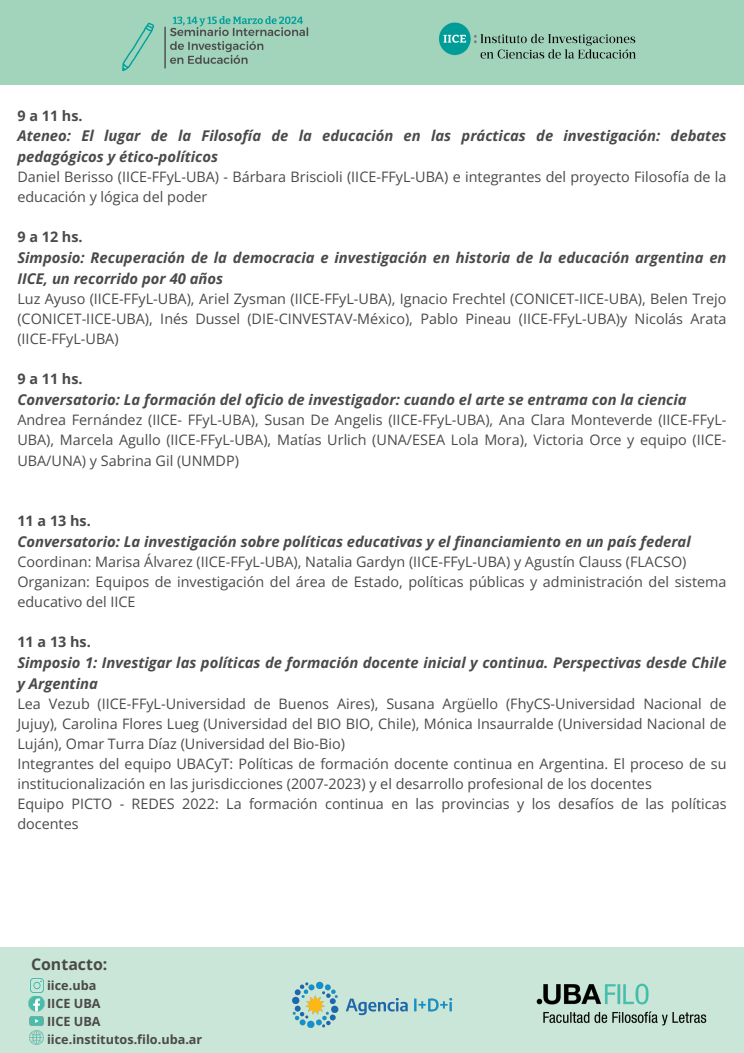
<style>
.page{position:relative;width:744px;height:1053px;background:#fff}
.page>*{position:absolute;margin:0;border:0;box-sizing:border-box;transform-origin:0 0}
.t1{font:700 15.92px "Open Sans";color:#4a4a4a}
.t2{font:italic 700 14.8px/20.7px "Open Sans";color:#4a4a4a}
.t3{font:14.4px/20.1px "Open Sans";color:#4a4a4a}
.t4{font:700 14.4px "Open Sans";color:#4a4a4a}
.t5{font:700 12.68px "Open Sans";color:#4a4a4a}
</style>
<div class="page">
<div style="left:0;top:0;width:744px;height:84px;background:#a2d4bc"></div>
<img style="left:99px;top:16px;width:232px;height:69px">
<img style="left:439px;top:22px;width:197px;height:37px">
<div style="left:0;top:947px;width:744px;height:105px;background:#c9e6d8"></div>
<img style="left:30px;top:978px;width:14px;height:14px">
<img style="left:29px;top:996px;width:15px;height:15px">
<img style="left:30px;top:1030px;width:13px;height:14px">
<svg style="left:30px;top:1016px;width:13px;height:9px"></svg>
<img style="left:292px;top:981px;width:161px;height:47px">
<img style="left:536px;top:983px;width:171px;height:43px">
<p class="t4" style="left:17px;top:105px;width:67px">9 a 11 hs.</p>
<p class="t2" style="left:17px;top:125px;width:711px">Ateneo: El lugar de la Filosofía de la educación en las prácticas de investigación: debates pedagógicos y ético-políticos</p>
<p class="t3" style="left:17px;top:166px;width:711px">Daniel Berisso (IICE-FFyL-UBA) - Bárbara Briscioli (IICE-FFyL-UBA) e integrantes del proyecto Filosofía de la educación y lógica del poder</p>
<p class="t4" style="left:17px;top:227px;width:67px">9 a 12 hs.</p>
<p class="t2" style="left:17px;top:247px;width:711px">Simposio: Recuperación de la democracia e investigación en historia de la educación argentina en<br>IICE, un recorrido por 40 años</p>
<p class="t3" style="left:17px;top:288px;width:711px;text-align:justify">Luz Ayuso (IICE-FFyL-UBA), Ariel Zysman (IICE-FFyL-UBA), Ignacio Frechtel (CONICET-IICE-UBA), Belen Trejo (CONICET-IICE-UBA), Inés Dussel (DIE-CINVESTAV-México), Pablo Pineau (IICE-FFyL-UBA)y Nicolás Arata (IICE-FFyL-UBA)</p>
<p class="t4" style="left:17px;top:369px;width:67px">9 a 11 hs.</p>
<p class="t2" style="left:17px;top:389px;width:671px">Conversatorio: La formación del oficio de investigador: cuando el arte se entrama con la ciencia</p>
<p class="t3" style="left:17px;top:409px;width:711px;text-align:justify">Andrea Fernández (IICE- FFyL-UBA), Susan De Angelis (IICE-FFyL-UBA), Ana Clara Monteverde (IICE-FFyL-UBA), Marcela Agullo (IICE-FFyL-UBA), Matías Urlich (UNA/ESEA Lola Mora), Victoria Orce y equipo (IICE-UBA/UNA) y Sabrina Gil (UNMDP)</p>
<p class="t4" style="left:17px;top:510px;width:75px">11 a 13 hs.</p>
<p class="t2" style="left:17px;top:530px;width:675px">Conversatorio: La investigación sobre políticas educativas y el financiamiento en un país federal</p>
<p class="t3" style="left:17px;top:551px;width:711px">Coordinan: Marisa Álvarez (IICE-FFyL-UBA), Natalia Gardyn (IICE-FFyL-UBA) y Agustín Clauss (FLACSO)<br>Organizan: Equipos de investigación del área de Estado, políticas públicas y administración del sistema educativo del IICE</p>
<p class="t4" style="left:17px;top:631px;width:75px">11 a 13 hs.</p>
<p class="t2" style="left:17px;top:651px;width:711px">Simposio 1: Investigar las políticas de formación docente inicial y continua. Perspectivas desde Chile y Argentina</p>
<p class="t3" style="left:17px;top:693px;width:711px">Lea Vezub (IICE-FFyL-Universidad de Buenos Aires), Susana Argüello (FhyCS-Universidad Nacional de Jujuy), Carolina Flores Lueg (Universidad del BIO BIO, Chile), Mónica Insaurralde (Universidad Nacional de Luján), Omar Turra Díaz (Universidad del Bio-Bio)<br>Integrantes del equipo UBACyT: Políticas de formación docente continua en Argentina. El proceso de su institucionalización en las jurisdicciones (2007-2023) y el desarrollo profesional de los docentes<br>Equipo PICTO - REDES 2022: La formación continua en las provincias y los desafíos de las políticas docentes</p>
<h1 class="t1" style="left:31px;top:952px;width:78px">Contacto:</h1>
<p class="t5" style="left:47px;top:976px;width:51px">iice.uba</p>
<p class="t5" style="left:47px;top:994px;width:55px">IICE UBA</p>
<p class="t5" style="left:47px;top:1012px;width:55px">IICE UBA</p>
<p class="t5" style="left:47px;top:1029px;width:157px">iice.institutos.filo.uba.ar</p>
</div>
